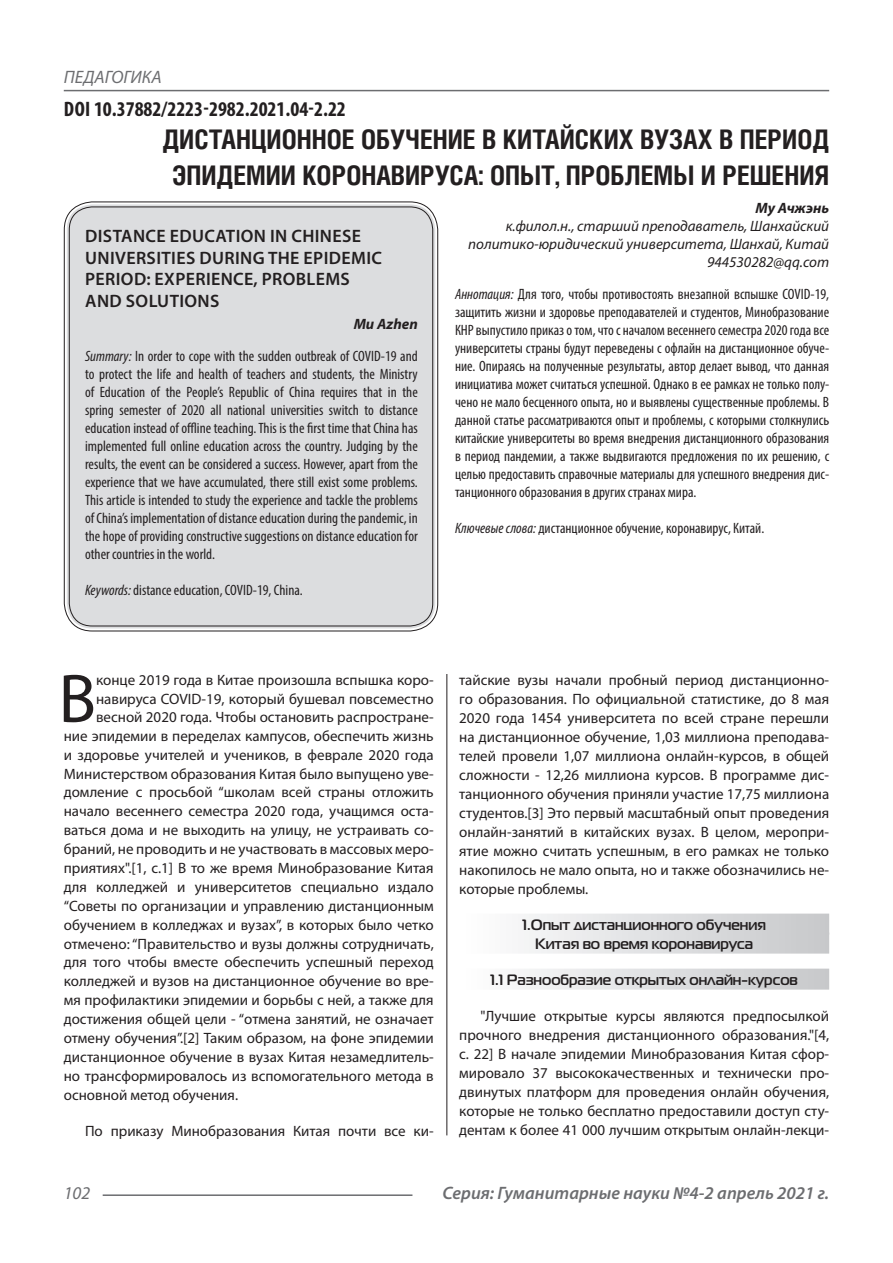
<style>
.page{position:relative;width:893px;height:1263px;background:#fff}
.page>*{position:absolute;margin:0;border:0;box-sizing:border-box;transform-origin:0 0}
.Статья_текст_первый{font:69.3px "Myriad Pro";color:#231f20}
.Статья_название{font:700 27px/36px "Helios Cond C";color:#231f20;text-align:center}
.ДОИ{font:700 condensed 21px "Myriad Pro";color:#231f20}
.Статья_название_англ{font:600 18px/21.6px "Myriad Pro";letter-spacing:.02em;color:#231f20}
.t1{font:italic 600 18px "Myriad Pro";color:#6c6d70}
.t2{font:italic 18px "Myriad Pro";color:#6c6d70}
.Статья_текст_первый-2{font:15px "Myriad Pro";color:#231f20}
.Статья_текст{font:15px/19px "Myriad Pro";color:#231f20;text-align:justify}
.Статья_аннотация_тек{font:condensed 15px/18px "Myriad Pro";color:#231f20;text-align:justify}
.Статья_аннотация_анг{font:condensed 15px/18px "Myriad Pro";color:#231f20;text-align:justify}
.Статья_автор_инфо{font:italic 15px/18px "Myriad Pro";color:#231f20;text-align:right}
.Статья_подзаголовок{font:700 15px "Magistral C";color:#231f20}
.Статья_автор_инфо-2{font:italic 700 15px "Myriad Pro";color:#231f20}
.Статья_автор_англ{font:italic 700 15px "Myriad Pro";color:#231f20}
.s1{font-style:italic}
</style>
<div class="page">
<hr style="left:446px;top:128px;width:1px;height:1007px;background:#231f20">
<hr style="left:103px;top:1194px;width:309px;height:2px;background:#6c6d70">
<hr style="left:64px;top:90px;width:765px;height:1px;background:#6c6d70">
<div style="left:67px;top:204px;width:368px;height:424px;background:#dcdddf;border-radius:26px"></div>
<div style="left:459px;top:913px;width:370px;height:21px;background:linear-gradient(to right,#fefeff,#c6c8ca)"></div>
<div style="left:459px;top:932px;width:370px;height:21px;background:linear-gradient(to right,#fefeff,#c6c8ca)"></div>
<div style="left:459px;top:968px;width:370px;height:21px;background:linear-gradient(to right,#fefeff,#c6c8ca)"></div>
<p class="t2" style="left:64px;top:66px;width:100px">ПЕДАГОГИКА</p>
<p class="ДОИ" style="left:64px;top:96px;width:283px">DOI 10.37882/2223-2982.2021.04-2.22</p>
<p class="Статья_название" style="left:162px;top:121px;width:668px">ДИСТАНЦИОННОЕ ОБУЧЕНИЕ В КИТАЙСКИХ ВУЗАХ В ПЕРИОД<br>ЭПИДЕМИИ КОРОНАВИРУСА: ОПЫТ, ПРОБЛЕМЫ И РЕШЕНИЯ</p>
<p class="Статья_автор_инфо-2" style="left:755px;top:198px;width:75px">Му Ачжэнь</p>
<p class="Статья_автор_инфо" style="left:468px;top:216px;width:362px">к.филол.н., старший преподаватель, Шанхайский политико-юридический университета, Шанхай, Китай</p>
<p class="Статья_автор_инфо" style="left:707px;top:252px;width:124px">944530282@qq.com</p>
<p class="Статья_аннотация_тек" style="left:455px;top:285px;width:376px"><span class="s1">Аннотация:</span> Для того, чтобы противостоять внезапной вспышке COVID-19, защитить жизни и здоровье преподавателей и студентов, Минобразование КНР выпустило приказ о том, что с началом весеннего семестра 2020 года все университеты страны будут переведены с офлайн на дистанционное обуче&shy;ние. Опираясь на полученные результаты, автор делает вывод, что данная инициатива может считаться успешной. Однако в ее рамках не только полу&shy;чено не мало бесценного опыта, но и выявлены существенные проблемы. В данной статье рассматриваются опыт и проблемы, с которыми столкнулись китайские университеты во время внедрения дистанционного образования в период пандемии, а также выдвигаются предложения по их решению, с целью предоставить справочные материалы для успешного внедрения дис&shy;танционного образования в других странах мира.</p>
<p class="Статья_аннотация_тек" style="left:455px;top:519px;width:311px"><span class="s1">Ключевые слова:</span> дистанционное обучение, коронавирус, Китай.</p>
<p class="Статья_название_англ" style="left:85px;top:225px;width:298px">DISTANCE EDUCATION IN CHINESE<br>UNIVERSITIES DURING THE EPIDEMIC<br>PERIOD: EXPERIENCE, PROBLEMS<br>AND SOLUTIONS</p>
<p class="Статья_автор_англ" style="left:354px;top:314px;width:66px">Mu Azhen</p>
<p class="Статья_аннотация_анг" style="left:85px;top:347px;width:334px"><span class="s1">Summary:</span> In order to cope with the sudden outbreak of COVID-19 and to protect the life and health of teachers and students, the Ministry of Education of the People’s Republic of China requires that in the spring semester of 2020 all national universities switch to distance education instead of offline teaching. This is the first time that China has implemented full online education across the country. Judging by the results, the event can be considered a success. However, apart from the experience that we have accumulated, there still exist some problems.<br>This article is intended to study the experience and tackle the problems of China’s implementation of distance education during the pandemic, in the hope of providing constructive suggestions on distance education for other countries in the world.</p>
<p class="Статья_аннотация_анг" style="left:85px;top:581px;width:219px"><span class="s1">Keywords:</span> distance education, COVID-19, Сhina.</p>
<p class="Статья_текст_первый" style="left:59px;top:656px;width:39px">В</p>
<p class="Статья_текст_первый-2" style="left:96px;top:671px;width:339px">конце 2019 года в Китае произошла вспышка коро-</p>
<p class="Статья_текст_первый-2" style="left:96px;top:689px;width:339px">навируса COVID-19, который бушевал повсеместно</p>
<p class="Статья_текст_первый-2" style="left:96px;top:708px;width:339px">весной 2020 года. Чтобы остановить распростране-</p>
<p class="Статья_текст_первый-2" style="left:64px;top:726px;width:371px">ние эпидемии в переделах кампусов, обеспечить жизнь</p>
<p class="Статья_текст_первый-2" style="left:64px;top:745px;width:371px">и здоровье учителей и учеников, в феврале 2020 года</p>
<p class="Статья_текст_первый-2" style="left:64px;top:764px;width:371px">Министерством образования Китая было выпущено уве-</p>
<p class="Статья_текст_первый-2" style="left:64px;top:783px;width:371px">домление с просьбой “школам всей страны отложить</p>
<p class="Статья_текст_первый-2" style="left:64px;top:802px;width:371px">начало весеннего семестра 2020 года, учащимся оста-</p>
<p class="Статья_текст_первый-2" style="left:64px;top:821px;width:371px">ваться дома и не выходить на улицу, не устраивать со-</p>
<p class="Статья_текст_первый-2" style="left:64px;top:840px;width:371px">браний, не проводить и не участвовать в массовых меро-</p>
<p class="Статья_текст_первый-2" style="left:64px;top:859px;width:371px">приятиях".[1, с.1] В то же время Минобразование Китая</p>
<p class="Статья_текст_первый-2" style="left:64px;top:877px;width:371px">для колледжей и университетов специально издало</p>
<p class="Статья_текст_первый-2" style="left:64px;top:896px;width:371px">“Советы по организации и управлению дистанционным</p>
<p class="Статья_текст_первый-2" style="left:64px;top:915px;width:371px">обучением в колледжах и вузах”, в которых было четко</p>
<p class="Статья_текст_первый-2" style="left:64px;top:934px;width:371px">отмечено: “Правительство и вузы должны сотрудничать,</p>
<p class="Статья_текст_первый-2" style="left:64px;top:953px;width:371px">для того чтобы вместе обеспечить успешный переход</p>
<p class="Статья_текст_первый-2" style="left:64px;top:972px;width:371px">колледжей и вузов на дистанционное обучение во вре-</p>
<p class="Статья_текст_первый-2" style="left:64px;top:991px;width:371px">мя профилактики эпидемии и борьбы с ней, а также для</p>
<p class="Статья_текст_первый-2" style="left:64px;top:1010px;width:371px">достижения общей цели - “отмена занятий, не означает</p>
<p class="Статья_текст_первый-2" style="left:64px;top:1029px;width:371px">отмену обучения”.[2] Таким образом, на фоне эпидемии</p>
<p class="Статья_текст_первый-2" style="left:64px;top:1047px;width:371px">дистанционное обучение в вузах Китая незамедлитель-</p>
<p class="Статья_текст_первый-2" style="left:64px;top:1066px;width:371px">но трансформировалось из вспомогательного метода в</p>
<p class="Статья_текст_первый-2" style="left:64px;top:1085px;width:176px">основной метод обучения.</p>
<p class="Статья_текст" style="left:85px;top:1121px;width:350px">По приказу Минобразования Китая почти все ки-</p>
<p class="Статья_текст" style="left:459px;top:670px;width:371px">тайские вузы начали пробный период дистанционно&shy;го образования. По официальной статистике, до 8 мая 2020 года 1454 университета по всей стране перешли на дистанционное обучение, 1,03 миллиона преподава&shy;телей провели 1,07 миллиона онлайн-курсов, в общей сложности - 12,26 миллиона курсов. В программе дис&shy;танционного обучения приняли участие 17,75 миллиона студентов.[3] Это первый масштабный опыт проведения онлайн-занятий в китайских вузах. В целом, меропри&shy;ятие можно считать успешным, в его рамках не только накопилось не мало опыта, но и также обозначились не&shy;которые проблемы.</p>
<p class="Статья_подзаголовок" style="left:523px;top:916px;width:245px">1.Опыт дистанционного обучения</p>
<p class="Статья_подзаголовок" style="left:535px;top:935px;width:220px">Китая во время коронавируса</p>
<p class="Статья_подзаголовок" style="left:491px;top:971px;width:309px">1.1 Разнообразие открытых онлайн-курсов</p>
<p class="Статья_текст" style="left:459px;top:1007px;width:371px;text-indent:21px">"Лучшие открытые курсы являются предпосылкой прочного внедрения дистанционного образования."[4, с. 22] В начале эпидемии Минобразования Китая сфор&shy;мировало 37 высококачественных и технически про&shy;двинутых платформ для проведения онлайн обучения, которые не только бесплатно предоставили доступ сту&shy;дентам к более 41 000 лучшим открытым онлайн-лекци-</p>
<p class="t2" style="left:64px;top:1182px;width:28px">102</p>
<p class="t1" style="left:442px;top:1182px;width:388px">Серия: Гуманитарные науки №4-2 апрель 2021 г.</p>
</div>
